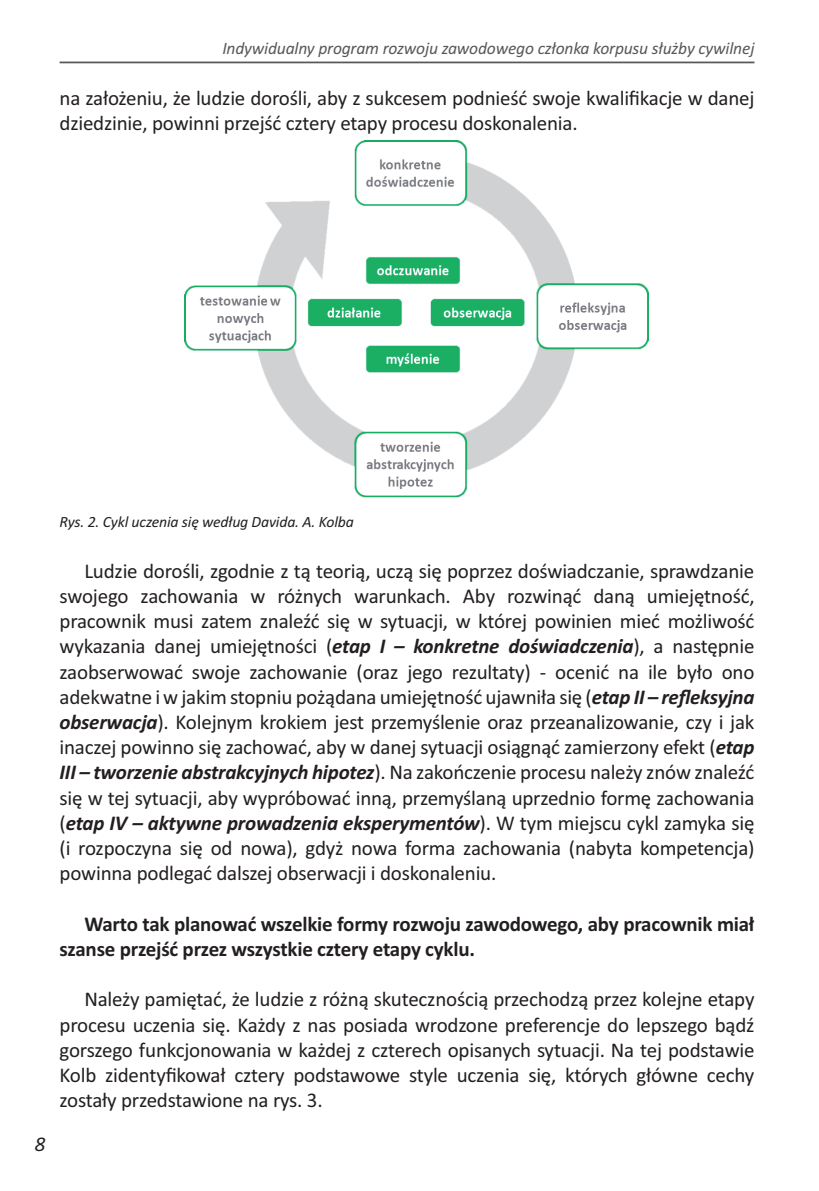
<style>
.page{position:relative;width:819px;height:1191px;background:#fff}
.page>*{position:absolute;margin:0;border:0;box-sizing:border-box;transform-origin:0 0}
.t1{font:21px/25.2px "Calibri";letter-spacing:-.01em;color:#231f20;text-align:justify}
.t2{font:700 21px/25.2px "Calibri";letter-spacing:-.01em;color:#231f20}
.t3{font:italic 21px "Calibri";color:#231f20}
.t4{font:italic 17.5px "Calibri";letter-spacing:-.01em;color:#57585a}
.t5{font:italic 15.75px "Calibri";letter-spacing:-.01em;color:#231f20}
.s1{font-weight:700;font-style:italic}
</style>
<div class="page">
<hr style="left:60px;top:62px;width:694px;height:1px;background:#57585a">
<img style="left:184px;top:141px;width:464px;height:357px">
<p class="t4" style="left:222px;top:42px;width:533px">Indywidualny program rozwoju zawodowego członka korpusu służby cywilnej</p>
<p class="t1" style="left:60px;top:87px;width:696px">na założeniu, że ludzie dorośli, aby z sukcesem podnieść swoje kwalifikacje w danej dziedzinie, powinni przejść cztery etapy procesu doskonalenia.</p>
<p class="t3" style="left:35px;top:1136px;width:12px">8</p>
<p class="t5" style="left:60px;top:516px;width:296px">Rys. 2. Cykl uczenia się według Davida. A. Kolba</p>
<p class="t1" style="left:60px;top:560px;width:696px;text-indent:25px">Ludzie dorośli, zgodnie z tą teorią, uczą się poprzez doświadczanie, sprawdzanie swojego zachowania w różnych warunkach. Aby rozwinąć daną umiejętność, pracownik musi zatem znaleźć się w sytuacji, w której powinien mieć możliwość wykazania danej umiejętności (<span class="s1">etap I – konkretne doświadczenia</span>), a następnie zaobserwować swoje zachowanie (oraz jego rezultaty) - ocenić na ile było ono adekwatne i w jakim stopniu pożądana umiejętność ujawniła się (<span class="s1">etap II – refleksyjna obserwacja</span>). Kolejnym krokiem jest przemyślenie oraz przeanalizowanie, czy i jak inaczej powinno się zachować, aby w danej sytuacji osiągnąć zamierzony efekt (<span class="s1">etap III – tworzenie abstrakcyjnych hipotez</span>). Na zakończenie procesu należy znów znaleźć się w tej sytuacji, aby wypróbować inną, przemyślaną uprzednio formę zachowania (<span class="s1">etap IV – aktywne prowadzenia eksperymentów</span>). W tym miejscu cykl zamyka się (i rozpoczyna się od nowa), gdyż nowa forma zachowania (nabyta kompetencja) powinna podlegać dalszej obserwacji i doskonaleniu.</p>
<p class="t2" style="left:60px;top:912px;width:696px;text-indent:25px">Warto tak planować wszelkie formy rozwoju zawodowego, aby pracownik miał szanse przejść przez wszystkie cztery etapy cyklu.</p>
<p class="t1" style="left:60px;top:988px;width:696px;text-indent:25px">Należy pamiętać, że ludzie z różną skutecznością przechodzą przez kolejne etapy procesu uczenia się. Każdy z nas posiada wrodzone preferencje do lepszego bądź gorszego funkcjonowania w każdej z czterech opisanych sytuacji. Na tej podstawie Kolb zidentyfikował cztery podstawowe style uczenia się, których główne cechy zostały przedstawione na rys. 3.</p>
</div>
